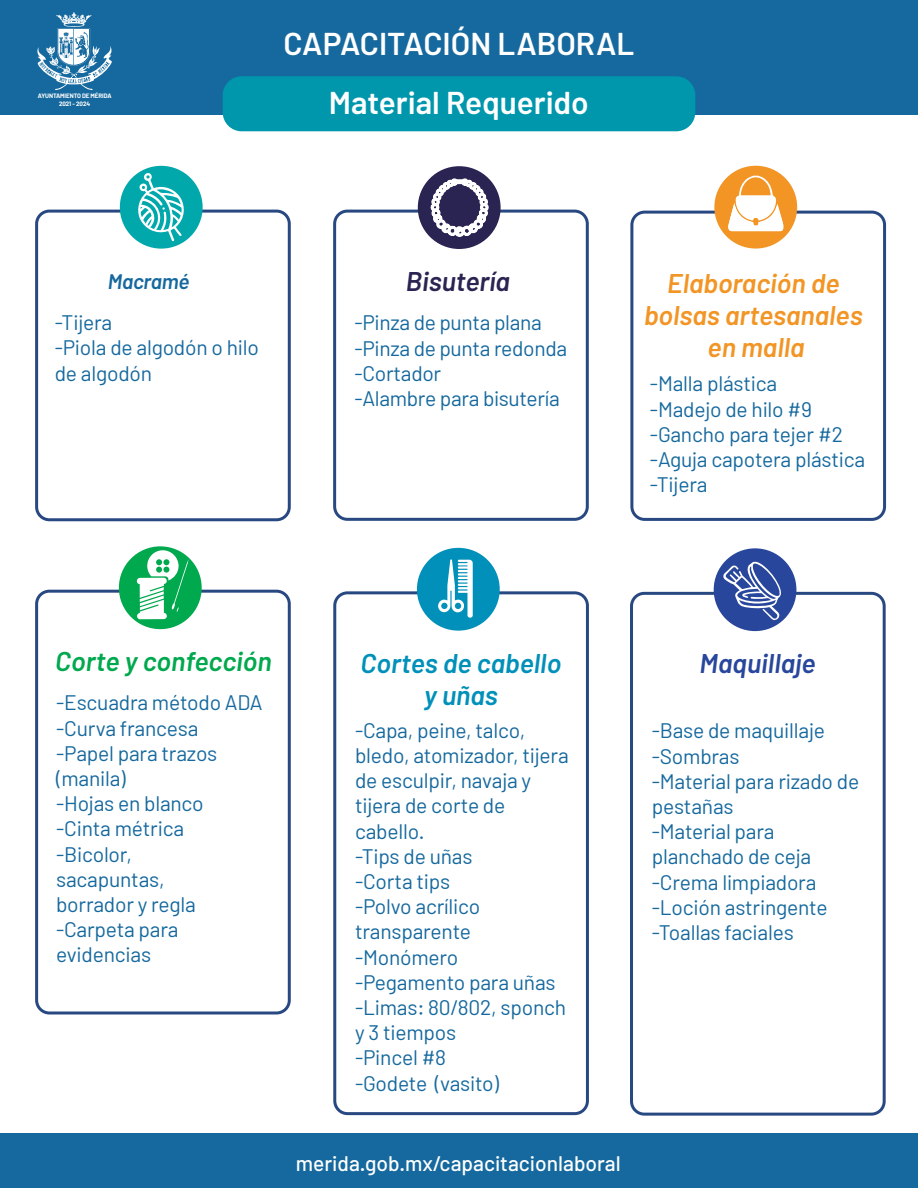
<style>
.page{position:relative;width:918px;height:1188px;background:#fff}
.page>*{position:absolute;margin:0;border:0;box-sizing:border-box;transform-origin:0 0}
.t1{font:600 31.5px "Barlow";color:#fff}
.t2{font:italic 600 27px/32.4px "Barlow";color:#f29525;text-align:center}
.t3{font:italic 600 27px/32.4px "Barlow";color:#0090b9;text-align:center}
.t4{font:italic 600 27px "Barlow";color:#00a84e}
.t5{font:italic 600 27px "Barlow";color:#28469b}
.t6{font:italic 600 27px "Barlow";color:#2a2452}
.t7{font:21px/25.2px "Barlow";letter-spacing:-.01em;color:#16699e}
.t8{font:500 21px "Barlow";color:#fff}
.t9{font:italic 600 21px "Barlow";letter-spacing:-.01em;color:#16699e}
.t10{font:700 6.15px/7.4px "Barlow";letter-spacing:-.01em;color:#fff;text-align:center}
</style>
<div class="page">
<div style="left:0;top:0;width:918px;height:114px;background:#16699e"></div>
<div style="left:0;top:1134px;width:918px;height:54px;background:#16699e"></div>
<div style="left:223px;top:76px;width:472px;height:55px;background:#0097ad;border-radius:19px"></div>
<div style="left:35px;top:210px;width:256px;height:311px;border:3px solid #284882;border-radius:13px"></div>
<div style="left:120px;top:166px;width:83px;height:83px;background:#00a8ac;border-radius:50%"></div>
<svg style="left:137px;top:173px;width:49px;height:68px"></svg>
<div style="left:333px;top:210px;width:256px;height:311px;border:3px solid #284882;border-radius:13px"></div>
<div style="left:418px;top:166px;width:83px;height:83px;background:#2a2452;border-radius:50%"></div>
<svg style="left:430px;top:177px;width:69px;height:71px"></svg>
<div style="left:630px;top:211px;width:256px;height:310px;border:3px solid #284882;border-radius:13px"></div>
<div style="left:714px;top:166px;width:83px;height:83px;background:#f29525;border-radius:50%"></div>
<svg style="left:728px;top:176px;width:56px;height:55px"></svg>
<div style="left:333px;top:591px;width:256px;height:524px;border:3px solid #284882;border-radius:13px"></div>
<div style="left:417px;top:548px;width:83px;height:83px;background:#0090b9;border-radius:50%"></div>
<svg style="left:438px;top:559px;width:35px;height:59px"></svg>
<svg style="left:37px;top:12px;width:75px;height:78px"></svg>
<div style="left:630px;top:592px;width:256px;height:524px;border:3px solid #284882;border-radius:13px"></div>
<div style="left:714px;top:548px;width:82px;height:83px;background:#28469b;border-radius:50%"></div>
<div style="left:35px;top:590px;width:256px;height:425px;border:3px solid #284882;border-radius:13px"></div>
<div style="left:119px;top:546px;width:83px;height:83px;background:#00a84e;border-radius:50%"></div>
<svg style="left:137px;top:550px;width:52px;height:69px"></svg>
<svg style="left:723px;top:562px;width:58px;height:58px"></svg>
<p class="t10" style="left:38px;top:92px;width:75px">AYUNTAMIENTO DE MÉRIDA<br>2021 - 2024</p>
<h1 class="t1" style="left:283px;top:24px;width:352px">CAPACITACIÓN LABORAL</h1>
<h1 class="t1" style="left:329px;top:83px;width:261px">Material Requerido</h1>
<p class="t9" style="left:108px;top:269px;width:83px">Macramé</p>
<p class="t7" style="left:55px;top:310px;width:206px">-Tijera<br>-Piola de algodón o hilo de algodón</p>
<p class="t6" style="left:406px;top:264px;width:106px">Bisutería</p>
<p class="t7" style="left:355px;top:310px;width:214px">-Pinza de punta plana -Pinza de punta redonda -Cortador<br>-Alambre para bisutería</p>
<p class="t2" style="left:644px;top:266px;width:220px">Elaboración de bolsas artesanales en malla</p>
<p class="t7" style="left:650px;top:371px;width:217px">-Malla plástica<br>-Madejo de hilo #9 -Gancho para tejer #2 -Aguja capotera plástica -Tijera</p>
<p class="t4" style="left:55px;top:644px;width:218px">Corte y confección</p>
<p class="t7" style="left:56px;top:690px;width:208px">-Escuadra método ADA -Curva francesa<br>-Papel para trazos (manila)<br>-Hojas en blanco -Cinta métrica -Bicolor,<br>sacapuntas,<br>borrador y regla -Carpeta para evidencias</p>
<p class="t3" style="left:361px;top:646px;width:202px">Cortes de cabello y uñas</p>
<p class="t7" style="left:355px;top:717px;width:215px">-Capa, peine, talco, bledo, atomizador, tijera de esculpir, navaja y tijera de corte de cabello.<br>-Tips de uñas<br>-Corta tips<br>-Polvo acrílico transparente -Monómero -Pegamento para uñas -Limas: 80/802, sponch y 3 tiempos<br>-Pincel #8<br>-Godete (vasito)</p>
<p class="t8" style="left:296px;top:1150px;width:326px">merida.gob.mx/capacitacionlaboral</p>
<p class="t5" style="left:700px;top:647px;width:118px">Maquillaje</p>
<p class="t7" style="left:652px;top:718px;width:209px">-Base de maquillaje -Sombras<br>-Material para rizado de pestañas<br>-Material para planchado de ceja -Crema limpiadora -Loción astringente -Toallas faciales</p>
</div>
